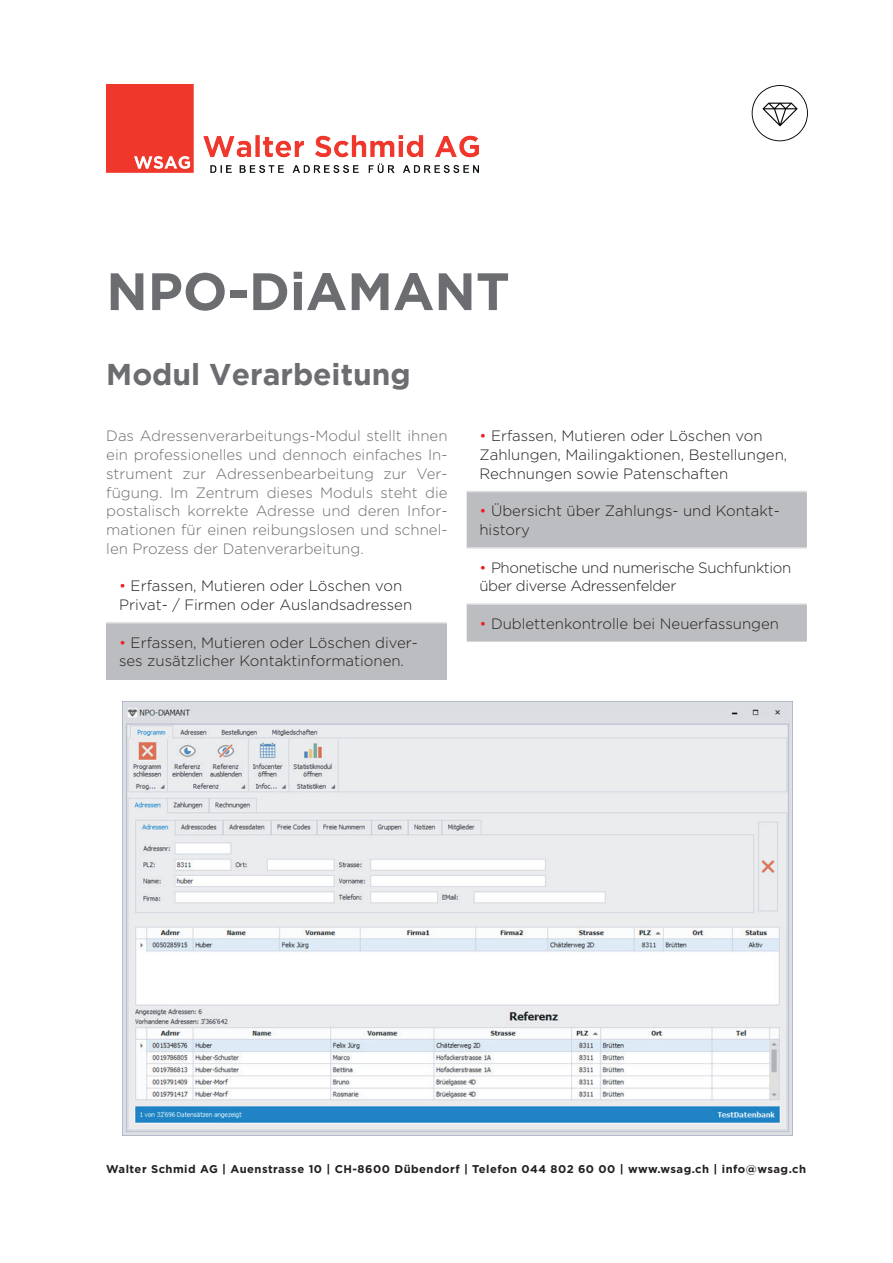
<style>
.page{position:relative;width:893px;height:1263px;background:#fff}
.page>*{position:absolute;margin:0;border:0;box-sizing:border-box;transform-origin:0 0}
.t1{font:700 52.5px "Gotham";color:#6c6d70}
.t2{font:700 30px "Gotham";color:#6c6d70}
.t3{font:300 15px/18.8px "Gotham";color:#231f20}
.t4{font:300 15px/18.8px "Gotham";color:#6c6d70;text-align:justify}
.t5{font:300 15px/18.8px "Gotham";letter-spacing:-.025em;color:#231f20}
.t6{font:700 11.25px "Gotham";letter-spacing:.045em;color:#231f20}
.s1{color:#ee1d23}
</style>
<div class="page">
<img style="left:106px;top:85px;width:373px;height:88px">
<svg style="left:752px;top:85px;width:56px;height:56px"></svg>
<svg style="left:467px;top:492px;width:340px;height:150px;fill:#bcbdc0"></svg>
<hr style="left:467px;top:491px;width:340px;height:1px;background:#dcdddf">
<hr style="left:467px;top:547px;width:340px;height:2px;background:#dcdddf">
<hr style="left:467px;top:603px;width:340px;height:2px;background:#dcdddf">
<div style="left:106px;top:623px;width:340px;height:56px;background:#bcbdc0"></div>
<hr style="left:106px;top:622px;width:340px;height:2px;background:#dcdddf">
<img style="left:122px;top:702px;width:670px;height:433px">
<h1 class="t1" style="left:106px;top:261px;width:405px">NPO-DiAMANT</h1>
<h2 class="t2" style="left:106px;top:357px;width:306px">Modul Verarbeitung</h2>
<p class="t4" style="left:106px;top:426px;width:343px">Das Adressenverarbeitungs-Modul stellt ihnen ein professionelles und dennoch einfaches In&shy;strument zur Adressenbearbeitung zur Ver&shy;fügung. Im Zentrum dieses Moduls steht die postalisch korrekte Adresse und deren Infor&shy;mationen für einen reibungslosen und schnel&shy;len Prozess der Datenverarbeitung.</p>
<p class="t3" style="left:479px;top:426px;width:309px"><span class="s1">•</span> Erfassen, Mutieren oder Löschen von<br>Zahlungen, Mailingaktionen, Bestellungen,<br>Rechnungen sowie Patenschaften</p>
<p class="t3" style="left:479px;top:501px;width:302px"><span class="s1">•</span> Übersicht über Zahlungs- und Kontakt&shy;history</p>
<p class="t5" style="left:479px;top:558px;width:313px"><span class="s1">•</span> Phonetische und numerische Suchfunktion über diverse Adressenfelder</p>
<p class="t3" style="left:479px;top:614px;width:301px"><span class="s1">•</span> Dublettenkontrolle bei Neuerfassungen</p>
<p class="t3" style="left:119px;top:576px;width:295px"><span class="s1">•</span> Erfassen, Mutieren oder Löschen von<br>Privat- / Firmen oder Auslandsadressen</p>
<p class="t3" style="left:119px;top:633px;width:300px"><span class="s1">•</span> Erfassen, Mutieren oder Löschen diver&shy;ses zusätzlicher Kontaktinformationen.</p>
<p class="t6" style="left:106px;top:1162px;width:701px">Walter Schmid AG | Auenstrasse 10 | CH-8600 Dübendorf | Telefon 044 802 60 00 | www.wsag.ch | info@wsag.ch</p>
</div>
